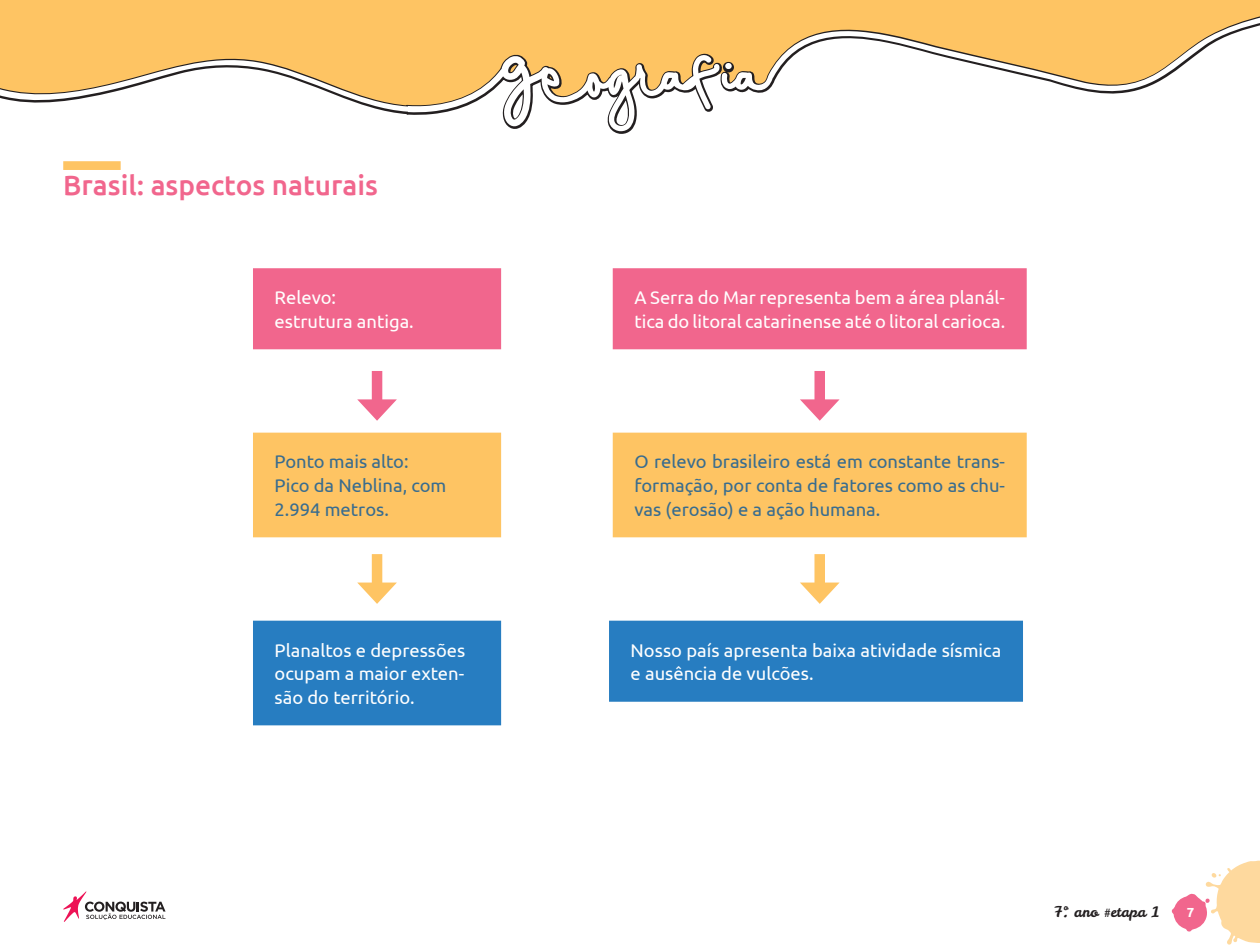
<style>
.page{position:relative;width:1260px;height:945px;background:#fff}
.page>*{position:absolute;margin:0;border:0;box-sizing:border-box;transform-origin:0 0}
._03_Peso_3{font:500 28px "Ubuntu";color:#f1668d}
._02_Box_-_Texto{font:18.38px/23.6px "Ubuntu";color:#fff}
._02_Box_-_Texto-2{font:18.38px/23.6px "Ubuntu";color:#386c8f;text-align:justify}
.t1{font:14.35px "Leckerli One";color:#231f20}
.t2{font:700 13.12px "Ubuntu";color:#fff}
</style>
<div class="page">
<svg style="left:1172px;top:861px;width:88px;height:84px"></svg>
<svg style="left:63px;top:891px;width:103px;height:31px"></svg>
<svg style="left:0;top:0;width:1260px;height:447px"></svg>
<svg style="left:0;top:16px;width:1260px;height:115px;fill:#fec463"></svg>
<div style="left:63px;top:161px;width:58px;height:9px;background:#fec463"></div>
<div style="left:254px;top:269px;width:246px;height:79px;background:#f1668d"></div>
<div style="left:253px;top:268px;width:248px;height:81px;border:2px solid #f1668d"></div>
<div style="left:614px;top:269px;width:412px;height:79px;background:#f1668d"></div>
<div style="left:613px;top:268px;width:414px;height:81px;border:2px solid #f1668d"></div>
<div style="left:614px;top:434px;width:412px;height:102px;background:#fec463"></div>
<div style="left:613px;top:433px;width:414px;height:104px;border:2px solid #fec463"></div>
<div style="left:610px;top:622px;width:412px;height:79px;background:#277dc1"></div>
<div style="left:609px;top:621px;width:414px;height:81px;border:2px solid #277dc1"></div>
<div style="left:254px;top:434px;width:246px;height:102px;background:#fec463"></div>
<div style="left:253px;top:433px;width:248px;height:104px;border:2px solid #fec463"></div>
<div style="left:254px;top:622px;width:246px;height:102px;background:#277dc1"></div>
<div style="left:253px;top:621px;width:248px;height:104px;border:2px solid #277dc1"></div>
<div style="left:372px;top:371px;width:10px;height:37px;background:#f1668d"></div>
<svg style="left:357px;top:399px;width:40px;height:22px"></svg>
<div style="left:814px;top:371px;width:11px;height:37px;background:#f1668d"></div>
<svg style="left:800px;top:399px;width:40px;height:22px"></svg>
<div style="left:372px;top:554px;width:10px;height:37px;background:#fec463"></div>
<svg style="left:357px;top:583px;width:40px;height:21px"></svg>
<div style="left:814px;top:554px;width:11px;height:37px;background:#fec463"></div>
<svg style="left:800px;top:583px;width:39px;height:21px"></svg>
<p class="_03_Peso_3" style="left:63px;top:168px;width:316px">Brasil: aspectos naturais</p>
<p class="_02_Box_-_Texto" style="left:275px;top:285px;width:141px">Relevo: estrutura antiga.</p>
<p class="_02_Box_-_Texto" style="left:634px;top:285px;width:372px">A Serra do Mar representa bem a área planál&shy;tica do litoral catarinense até o litoral carioca.</p>
<p class="_02_Box_-_Texto-2" style="left:275px;top:450px;width:173px;text-align:left">Ponto mais alto:<br>Pico da Neblina, com<br>2.994 metros.</p>
<p class="_02_Box_-_Texto" style="left:275px;top:638px;width:192px;text-align:justify">Planaltos e depressões ocupam a maior exten&shy;são do território.</p>
<p class="_02_Box_-_Texto-2" style="left:634px;top:450px;width:372px">O relevo brasileiro está em constante trans&shy;formação, por conta de fatores como as chu&shy;vas (erosão) e a ação humana.</p>
<p class="_02_Box_-_Texto" style="left:631px;top:638px;width:372px">Nosso país apresenta baixa atividade sísmica e ausência de vulcões.</p>
<p class="t1" style="left:1054px;top:903px;width:107px">7º. ano #etapa 1</p>
<p class="t2" style="left:1187px;top:905px;width:9px">7</p>
</div>
